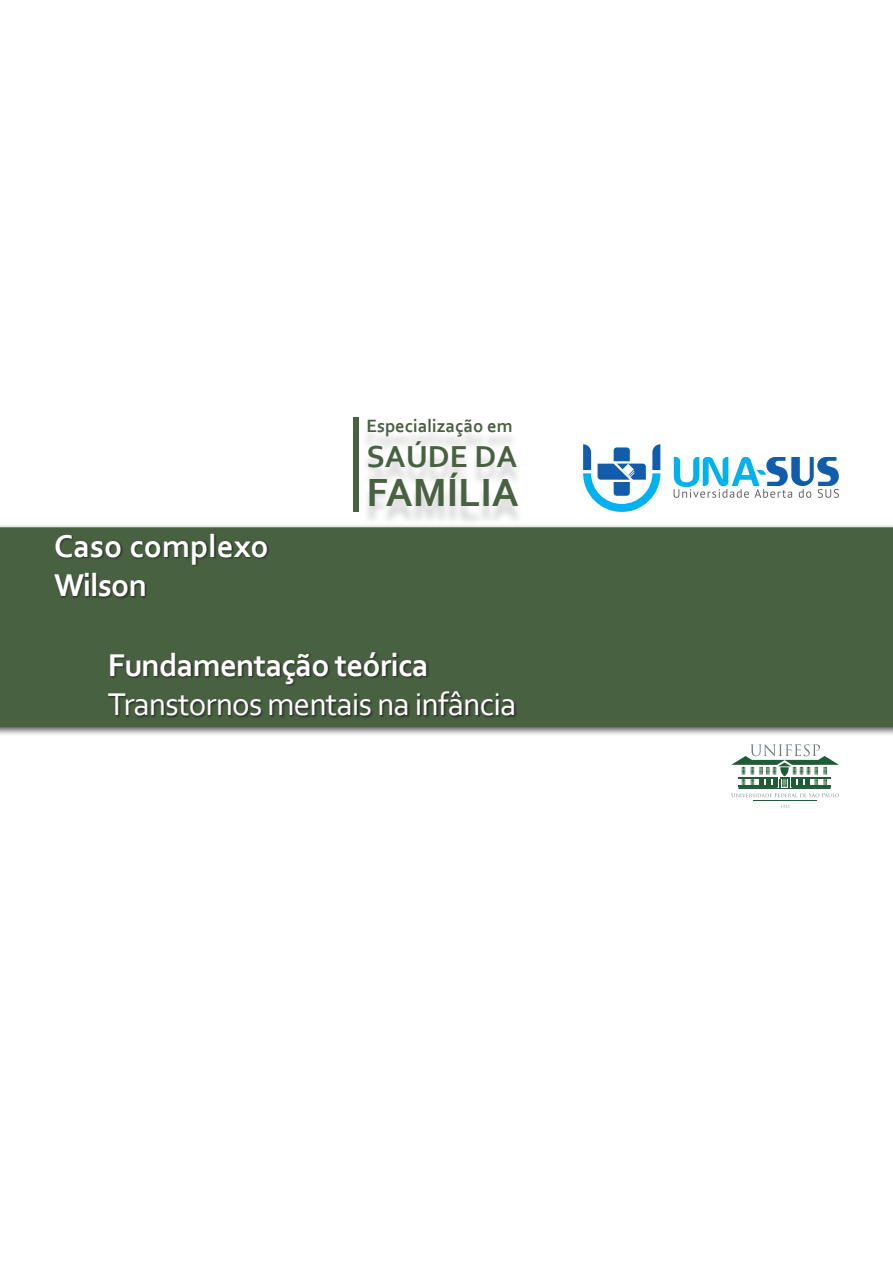
<style>
.page{position:relative;width:893px;height:1263px;background:#fff}
.page>*{position:absolute;margin:0;border:0;box-sizing:border-box;transform-origin:0 0}
.Título_da_folha{font:700 41.1px "Corbel";color:#486141}
.Cabeçalho_2{font:33px "Corbel";letter-spacing:-.025em;color:#fff}
.Cabeçalho_2-2{font:700 33px "Corbel";letter-spacing:-.025em;color:#fff}
.Cabeçalho{font:700 33px "Corbel";color:#fff}
.Título_da_folha-2{font:700 31.8px "Corbel";color:#486141}
.Título_da_folha-3{font:700 18.75px "Corbel";color:#486141}
</style>
<div class="page">
<div style="left:0;top:524px;width:893px;height:213px;background:#231f20;opacity:.75"></div>
<div style="left:0;top:527px;width:893px;height:200px;background:#486141"></div>
<svg style="left:781px;top:805px;width:8px;height:3px"></svg>
<hr style="left:754px;top:801px;width:63px;height:1px;background:#205a36">
<svg style="left:731px;top:744px;width:108px;height:53px"></svg>
<div style="left:353px;top:418px;width:5px;height:94px;background:#486141"></div>
<div style="left:361px;top:426px;width:163px;height:100px;background:#231f20;opacity:.2"></div>
<svg style="left:583px;top:444px;width:77px;height:68px"></svg>
<svg style="left:674px;top:457px;width:165px;height:41px"></svg>
<div style="left:54px;top:533px;width:463px;height:186px;background:#231f20;opacity:.75"></div>
<p class="Cabeçalho" style="left:54px;top:525px;width:216px">Caso complexo</p>
<p class="Cabeçalho_2-2" style="left:54px;top:565px;width:95px">Wilson</p>
<p class="Título_da_folha-3" style="left:366px;top:414px;width:148px">Especialização em</p>
<p class="Título_da_folha-2" style="left:366px;top:436px;width:152px">SAÚDE DA</p>
<p class="Título_da_folha" style="left:366px;top:467px;width:154px">FAMÍLIA</p>
<p class="Cabeçalho_2-2" style="left:108px;top:644px;width:322px">Fundamentação teórica</p>
<p class="Cabeçalho_2" style="left:108px;top:684px;width:410px">Transtornos mentais na infância</p>
</div>
